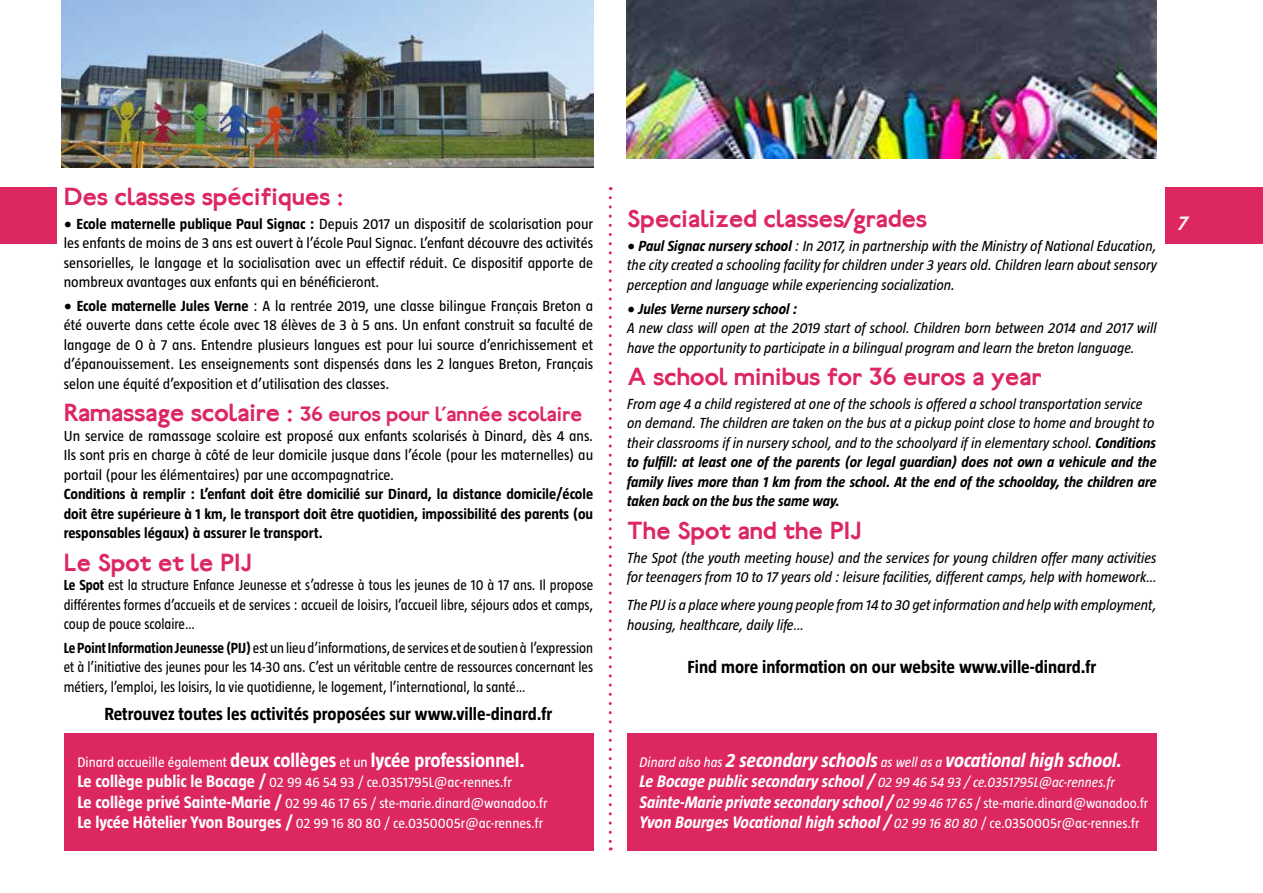
<style>
.page{position:relative;width:1263px;height:893px;background:#fff}
.page>*{position:absolute;margin:0;border:0;box-sizing:border-box;transform-origin:0 0}
.t1{font:700 27px "Paddington";color:#dc2761}
.t2{font:700 22.5px "Paddington";color:#dc2761}
.t3{font:italic 700 21px "Paddington";color:#fdf3f9}
.t4{font:italic 700 19.95px "Taz";color:#fff}
.t5{font:700 19.95px "Taz";color:#fff}
.t6{font:700 18px "Taz";color:#000}
.t7{font:italic 700 17.1px/20.5px "Taz";color:#fff}
.t8{font:italic 15px/19.5px "Taz";color:#000}
.t9{font:15px/19.5px "Taz";color:#000;text-align:justify}
.t10{font:15px/19.5px "Taz";color:#000;text-align:justify;scale:.93 1}
.t11{font:700 15px/19.5px "Taz";color:#000;text-align:justify}
.t12{font:italic 700 15px "Taz";color:#000}
.t13{font:14.25px/20.5px "Taz";color:#fff}
.t14{font:italic 14.25px "Taz";color:#fff}
.s1{font-weight:700}
.s2{font-size:27px}
.s3{font-weight:400;font-size:14.25px}
.s4{font-weight:700;font-size:17.1px}
.s5{font-weight:400;font-style:normal;font-size:14.25px}
</style>
<div class="page">
<div style="left:64px;top:733px;width:529px;height:117px;background:#dc2761"></div>
<div style="left:627px;top:733px;width:530px;height:117px;background:#dc2761"></div>
<svg style="left:609px;top:198px;width:3px;height:652px"></svg>
<img style="left:62px;top:0;width:531px;height:168px">
<img style="left:626px;top:0;width:531px;height:158px">
<div style="left:1165px;top:187px;width:98px;height:56px;background:#dc2761"></div>
<div style="left:0;top:187px;width:57px;height:56px;background:#dc2761"></div>
<h1 class="t1" style="left:64px;top:186px;width:281px">Des classes spécifiques :</h1>
<p class="t9" style="left:64px;top:214px;width:531px"><span class="s1">• Ecole maternelle publique Paul Signac :</span> Depuis 2017 un dispositif de scolarisation pour les enfants de moins de 3 ans est ouvert à l’école Paul Signac. L’enfant découvre des activités sensorielles, le langage et la socialisation avec un effectif réduit. Ce dispositif apporte de nombreux avantages aux enfants qui en bénéficieront.</p>
<p class="t9" style="left:64px;top:296px;width:531px"><span class="s1">• Ecole maternelle Jules Verne</span> : A la rentrée 2019, une classe bilingue Français Breton a été ouverte dans cette école avec 18 élèves de 3 à 5 ans. Un enfant construit sa faculté de langage de 0 à 7 ans. Entendre plusieurs langues est pour lui source d’enrichissement et d’épanouissement. Les enseignements sont dispensés dans les 2 langues Breton, Français selon une équité d’exposition et d’utilisation des classes.</p>
<h2 class="t2" style="left:64px;top:405px;width:520px"><span class="s2">Ramassage scolaire :</span> 36 euros pour l’année scolaire</h2>
<p class="t9" style="left:64px;top:426px;width:531px">Un service de ramassage scolaire est proposé aux enfants scolarisés à Dinard, dès 4 ans.<br>Ils sont pris en charge à côté de leur domicile jusque dans l’école (pour les maternelles) au portail (pour les élémentaires) par une accompagnatrice.</p>
<p class="t11" style="left:64px;top:485px;width:531px">Conditions à remplir : L’enfant doit être domicilié sur Dinard, la distance domicile/école doit être supérieure à 1 km, le transport doit être quotidien, impossibilité des parents (ou responsables légaux) à assurer le transport.</p>
<h1 class="t1" style="left:64px;top:551px;width:190px">Le Spot et le PIJ</h1>
<p class="t10" style="left:64px;top:575px;width:571px"><span class="s1">Le Spot</span> est la structure Enfance Jeunesse et s’adresse à tous les jeunes de 10 à 17 ans. Il propose différentes formes d’accueils et de services : accueil de loisirs, l’accueil libre, séjours ados et camps, coup de pouce scolaire…</p>
<p class="t10" style="left:64px;top:638px;width:571px"><span class="s1">Le Point Information Jeunesse (PIJ)</span> est un lieu d’informations, de services et de soutien à l’expression et à l’initiative des jeunes pour les 14-30 ans. C’est un véritable centre de ressources concernant les métiers, l’emploi, les loisirs, la vie quotidienne, le logement, l’international, la santé…</p>
<p class="t6" style="left:105px;top:704px;width:449px">Retrouvez toutes les activités proposées sur www.ville-dinard.fr</p>
<h3 class="t5" style="left:77px;top:750px;width:449px"><span class="s3">Dinard accueille également</span> deux collèges <span class="s3">et un</span> lycée professionnel.</h3>
<p class="t13" style="left:77px;top:772px;width:472px"><span class="s4">Le collège public le Bocage /</span> 02 99 46 54 93 / ce.0351795L@ac-rennes.fr<br><span class="s4">Le collège privé Sainte-Marie /</span> 02 99 46 17 65 / ste-marie.dinard@wanadoo.fr<br><span class="s4">Le lycée Hôtelier Yvon Bourges /</span> 02 99 16 80 80 / ce.0350005r@ac-rennes.fr</p>
<h1 class="t1" style="left:627px;top:208px;width:302px">Specialized classes/grades</h1>
<p class="t8" style="left:627px;top:236px;width:531px;text-align:justify"><span class="s1">• Paul Signac nursery school</span> : In 2017, in partnership with the Ministry of National Education, the city created a schooling facility for children under 3 years old. Children learn about sensory perception and language while experiencing socialization.</p>
<p class="t12" style="left:627px;top:301px;width:172px">• Jules Verne nursery school :</p>
<p class="t8" style="left:627px;top:319px;width:531px">A new class will open at the 2019 start of school. Children born between 2014 and 2017 will have the opportunity to participate in a bilingual program and learn the breton language.</p>
<h1 class="t1" style="left:627px;top:366px;width:416px">A school minibus for 36 euros a year</h1>
<p class="t8" style="left:627px;top:394px;width:531px">From age 4 a child registered at one of the schools is offered a school transportation service on demand. The children are taken on the bus at a pickup point close to home and brought to their classrooms if in nursery school, and to the schoolyard if in elementary school. <span class="s1">Conditions to fulfill: at least one of the parents (or legal guardian) does not own a vehicule and the family lives more than 1 km from the school. At the end of the schoolday, the children are taken back on the bus the same way.</span></p>
<h1 class="t1" style="left:627px;top:519px;width:236px">The Spot and the PIJ</h1>
<p class="t8" style="left:627px;top:548px;width:531px">The Spot (the youth meeting house) and the services for young children offer many activities for teenagers from 10 to 17 years old : leisure facilities, different camps, help with homework…</p>
<p class="t8" style="left:627px;top:595px;width:531px">The PIJ is a place where young people from 14 to 30 get information and help with employment, housing, healthcare, daily life…</p>
<p class="t6" style="left:687px;top:657px;width:410px">Find more information on our website www.ville-dinard.fr</p>
<h3 class="t3" style="left:1178px;top:215px;width:13px">7</h3>
<h3 class="t4" style="left:639px;top:750px;width:484px"><span class="s3">Dinard also has</span> 2 secondary schools <span class="s3">as well as a</span> vocational high school.</h3>
<p class="t14" style="left:639px;top:775px;width:477px"><span class="s4">Le Bocage public secondary school /</span> 02 99 46 54 93 / ce.0351795L@ac-rennes.fr</p>
<p class="t7" style="left:639px;top:792px;width:510px">Sainte-Marie private secondary school / <span class="s3">02 99 46 17 65</span> <span class="s5">/ ste-marie.dinard@wanadoo.fr<br></span>Yvon Bourges Vocational high school / <span class="s3">02 99 16 80 80</span> <span class="s5">/ ce.0350005r@ac-rennes.fr</span></p>
</div>
